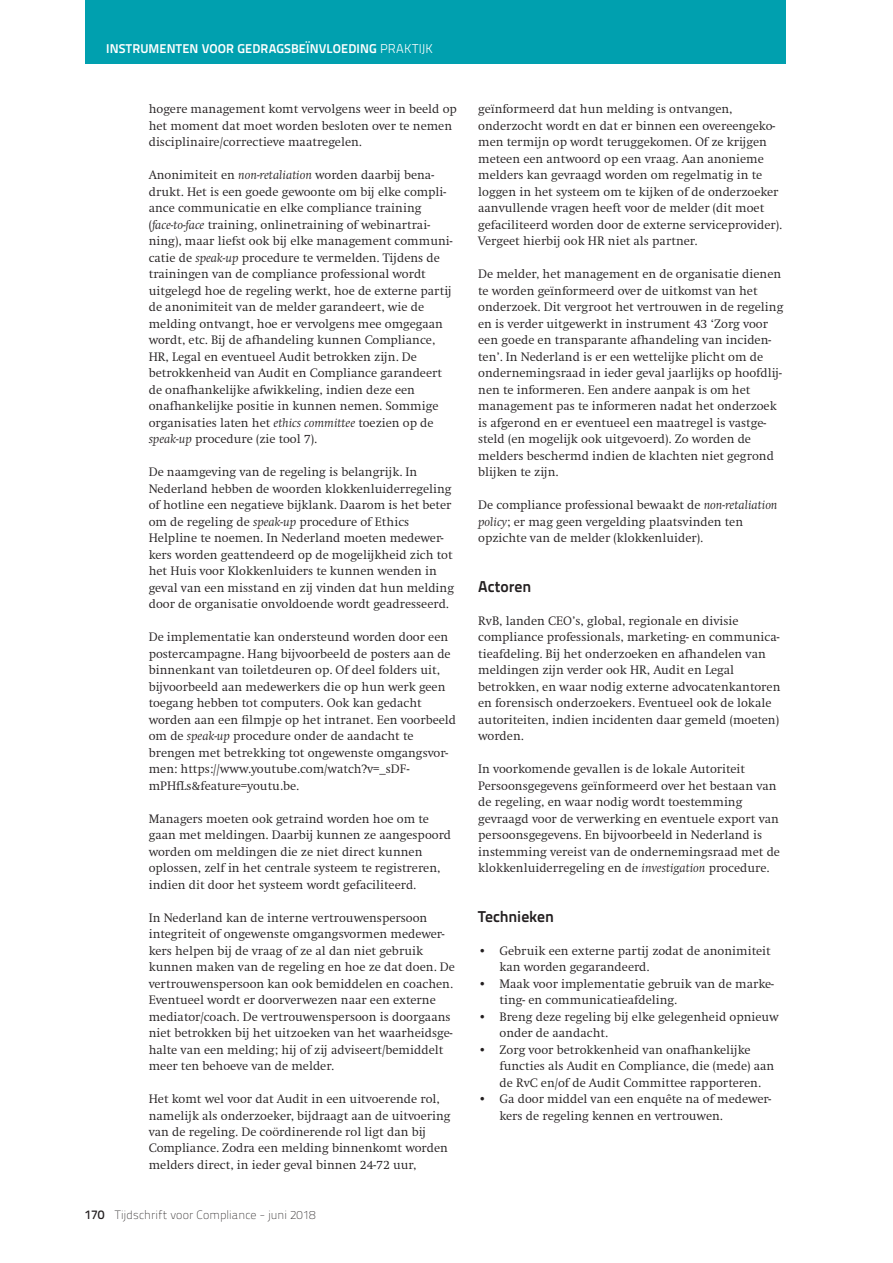
<style>
.page{position:relative;width:893px;height:1263px;background:#fff}
.page>*{position:absolute;margin:0;border:0;box-sizing:border-box;transform-origin:0 0}
.t1{font:700 15.75px "Titillium Text 22 L";color:#231f20}
.t2{font:300 12.75px/16.5px "Swift";color:#231f20}
.t3{font:700 12.75px "Titillium Text 22 L";letter-spacing:.01em;color:#fff}
.t4{font:100 12px "Titillium Text 22 L";letter-spacing:.005em;color:#231f20}
.s1{font-weight:300}
.s2{font-style:italic}
.s3{font-weight:500;font-size:12.75px}
</style>
<div class="page">
<div style="left:85px;top:0;width:700px;height:64px;background:#00a0af"></div>
<p class="t3" style="left:106px;top:44px;width:328px">INSTRUMENTEN VOOR GEDRAGSBEÏNVLOEDING <span class="s1">PRAKTIJK</span></p>
<p class="t2" style="left:149px;top:102px;width:310px">hogere management komt vervolgens weer in beeld op het moment dat moet worden besloten over te nemen disciplinaire/correctieve maatregelen.</p>
<p class="t2" style="left:149px;top:168px;width:305px">Anonimiteit en <span class="s2">non-retaliation</span> worden daarbij bena&shy;drukt. Het is een goede gewoonte om bij elke compli&shy;ance communicatie en elke compliance training (<span class="s2">face-to-face</span> training, onlinetraining of webinartrai&shy;ning), maar liefst ook bij elke management communi&shy;catie de <span class="s2">speak-up</span> procedure te vermelden. Tijdens de trainingen van de compliance professional wordt uitgelegd hoe de regeling werkt, hoe de externe partij de anonimiteit van de melder garandeert, wie de melding ontvangt, hoe er vervolgens mee omgegaan wordt, etc. Bij de afhandeling kunnen Compliance, HR, Legal en eventueel Audit betrokken zijn. De betrokkenheid van Audit en Compliance garandeert de onafhankelijke afwikkeling, indien deze een onafhankelijke positie in kunnen nemen. Sommige organisaties laten het <span class="s2">ethics committee</span> toezien op de <span class="s2">speak-up</span> procedure (zie tool 7).</p>
<p class="t2" style="left:149px;top:465px;width:307px">De naamgeving van de regeling is belangrijk. In Nederland hebben de woorden klokkenluiderregeling of hotline een negatieve bijklank. Daarom is het beter om de regeling de <span class="s2">speak-up</span> procedure of Ethics Helpline te noemen. In Nederland moeten medewer&shy;kers worden geattendeerd op de mogelijkheid zich tot het Huis voor Klokkenluiders te kunnen wenden in geval van een misstand en zij vinden dat hun melding door de organisatie onvoldoende wordt geadresseerd.</p>
<p class="t2" style="left:149px;top:630px;width:309px">De implementatie kan ondersteund worden door een postercampagne. Hang bijvoorbeeld de posters aan de binnenkant van toiletdeuren op. Of deel folders uit, bijvoorbeeld aan medewerkers die op hun werk geen toegang hebben tot computers. Ook kan gedacht worden aan een filmpje op het intranet. Een voorbeeld om de <span class="s2">speak-up</span> procedure onder de aandacht te brengen met betrekking tot ongewenste omgangsvor&shy;men: https://www.youtube.com/watch?v=_sDF&shy;mPHfLs&amp;feature=youtu.be.</p>
<p class="t2" style="left:149px;top:811px;width:304px">Managers moeten ook getraind worden hoe om te gaan met meldingen. Daarbij kunnen ze aangespoord worden om meldingen die ze niet direct kunnen oplossen, zelf in het centrale systeem te registreren, indien dit door het systeem wordt gefaciliteerd.</p>
<p class="t2" style="left:149px;top:910px;width:308px">In Nederland kan de interne vertrouwenspersoon integriteit of ongewenste omgangsvormen medewer&shy;kers helpen bij de vraag of ze al dan niet gebruik kunnen maken van de regeling en hoe ze dat doen. De vertrouwenspersoon kan ook bemiddelen en coachen.<br>Eventueel wordt er doorverwezen naar een externe mediator/coach. De vertrouwenspersoon is doorgaans niet betrokken bij het uitzoeken van het waarheidsge&shy;halte van een melding; hij of zij adviseert/bemiddelt meer ten behoeve van de melder.</p>
<p class="t2" style="left:149px;top:1092px;width:303px">Het komt wel voor dat Audit in een uitvoerende rol, namelijk als onderzoeker, bijdraagt aan de uitvoering van de regeling. De coördinerende rol ligt dan bij Compliance. Zodra een melding binnenkomt worden melders direct, in ieder geval binnen 24-72 uur,</p>
<p class="t4" style="left:85px;top:1207px;width:232px"><span class="s3">170</span> Tijdschrift voor Compliance - juni 2018</p>
<p class="t2" style="left:478px;top:102px;width:305px">geïnformeerd dat hun melding is ontvangen, onderzocht wordt en dat er binnen een overeengeko&shy;men termijn op wordt teruggekomen. Of ze krijgen meteen een antwoord op een vraag. Aan anonieme melders kan gevraagd worden om regelmatig in te loggen in het systeem om te kijken of de onderzoeker aanvullende vragen heeft voor de melder (dit moet gefaciliteerd worden door de externe serviceprovider).<br>Vergeet hierbij ook HR niet als partner.</p>
<p class="t2" style="left:478px;top:267px;width:307px">De melder, het management en de organisatie dienen te worden geïnformeerd over de uitkomst van het onderzoek. Dit vergroot het vertrouwen in de regeling en is verder uitgewerkt in instrument 43 ‘Zorg voor een goede en transparante afhandeling van inciden&shy;ten’. In Nederland is er een wettelijke plicht om de ondernemingsraad in ieder geval jaarlijks op hoofdlij&shy;nen te informeren. Een andere aanpak is om het management pas te informeren nadat het onderzoek is afgerond en er eventueel een maatregel is vastge&shy;steld (en mogelijk ook uitgevoerd). Zo worden de melders beschermd indien de klachten niet gegrond blijken te zijn.</p>
<p class="t2" style="left:478px;top:498px;width:301px">De compliance professional bewaakt de <span class="s2">non-retaliation policy</span>; er mag geen vergelding plaatsvinden ten opzichte van de melder (klokkenluider).</p>
<p class="t1" style="left:478px;top:580px;width:55px">Actoren</p>
<p class="t2" style="left:478px;top:613px;width:304px">RvB, landen CEO’s, global, regionale en divisie compliance professionals, marketing- en communica&shy;tieafdeling. Bij het onderzoeken en afhandelen van meldingen zijn verder ook HR, Audit en Legal betrokken, en waar nodig externe advocatenkantoren en forensisch onderzoekers. Eventueel ook de lokale autoriteiten, indien incidenten daar gemeld (moeten) worden.</p>
<p class="t2" style="left:478px;top:762px;width:303px">In voorkomende gevallen is de lokale Autoriteit Persoonsgegevens geïnformeerd over het bestaan van de regeling, en waar nodig wordt toestemming gevraagd voor de verwerking en eventuele export van persoonsgegevens. En bijvoorbeeld in Nederland is instemming vereist van de ondernemingsraad met de klokkenluiderregeling en de <span class="s2">investigation</span> procedure.</p>
<p class="t1" style="left:478px;top:910px;width:77px">Technieken</p>
<p class="t2" style="left:499px;top:943px;width:273px;text-indent:-21px">• Gebruik een externe partij zodat de anonimiteit kan worden gegarandeerd.</p>
<p class="t2" style="left:499px;top:976px;width:276px;text-indent:-21px">• Maak voor implementatie gebruik van de marke&shy;ting- en communicatieafdeling.</p>
<p class="t2" style="left:499px;top:1009px;width:281px;text-indent:-21px">• Breng deze regeling bij elke gelegenheid opnieuw onder de aandacht.</p>
<p class="t2" style="left:499px;top:1042px;width:276px;text-indent:-21px">• Zorg voor betrokkenheid van onafhankelijke functies als Audit en Compliance, die (mede) aan de RvC en/of de Audit Committee rapporteren.</p>
<p class="t2" style="left:499px;top:1092px;width:273px;text-indent:-21px">• Ga door middel van een enquête na of medewer&shy;kers de regeling kennen en vertrouwen.</p>
</div>
